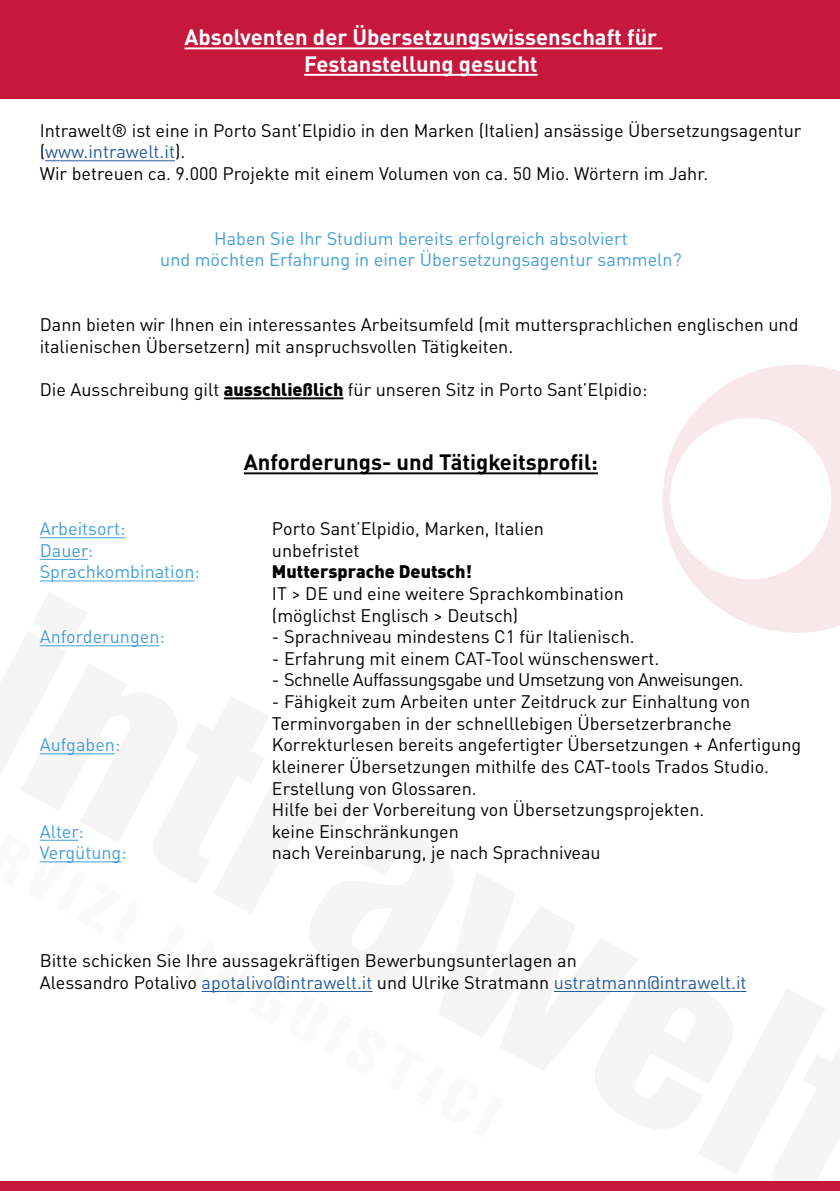
<style>
.page{position:relative;width:840px;height:1191px;background:#fff}
.page>*{position:absolute;margin:0;border:0;box-sizing:border-box;transform-origin:0 0}
.t1{font:700 22px "DIN Pro";color:#fff}
.t2{font:700 22px "DIN Pro";color:#000}
.t3{font:18px/21.6px "DIN Pro";color:#000}
.t4{font:18px "DIN Pro";color:#439ed8}
.t5{font:18px "DIN Pro";color:#275b9b}
.t6{font:18px "DIN Pro";letter-spacing:-.03em;color:#000}
.t7{font:900 18px "DIN Pro";color:#000}
.s1{color:#275b9b}
.s2{font-weight:900}
.s3{color:#000}
</style>
<div class="page">
<div style="left:0;top:0;width:839px;height:98px;background:#c6183d"></div>
<svg style="left:663px;top:364px;width:176px;height:269px"></svg>
<hr style="left:184px;top:47px;width:478px;height:2px;background:#fff">
<hr style="left:304px;top:74px;width:233px;height:2px;background:#fff">
<hr style="left:45px;top:160px;width:130px;height:1px;background:#275b9b">
<hr style="left:224px;top:397px;width:119px;height:2px;background:#000">
<hr style="left:244px;top:472px;width:353px;height:2px;background:#000">
<hr style="left:40px;top:537px;width:85px;height:1px;background:#439ed8">
<hr style="left:40px;top:559px;width:48px;height:1px;background:#439ed8">
<hr style="left:40px;top:580px;width:154px;height:1px;background:#439ed8">
<hr style="left:40px;top:645px;width:119px;height:1px;background:#439ed8">
<hr style="left:40px;top:753px;width:75px;height:1px;background:#439ed8">
<hr style="left:40px;top:839px;width:38px;height:1px;background:#439ed8">
<hr style="left:40px;top:861px;width:81px;height:1px;background:#439ed8">
<hr style="left:201px;top:991px;width:171px;height:1px;background:#275b9b">
<hr style="left:553px;top:991px;width:193px;height:1px;background:#275b9b">
<div style="left:0;top:1181px;width:839px;height:10px;background:#c6183d"></div>
<p class="t1" style="left:184px;top:19px;width:474px">Absolventen der Übersetzungswissenschaft für</p>
<p class="t1" style="left:304px;top:46px;width:235px">Festanstellung gesucht</p>
<p class="t3" style="left:40px;top:118px;width:762px">Intrawelt® ist eine in Porto Sant’Elpidio in den Marken (Italien) ansässige Übersetzungsagentur (<span class="s1">www.intrawelt.it</span>).</p>
<p class="t3" style="left:40px;top:161px;width:669px">Wir betreuen ca. 9.000 Projekte mit einem Volumen von ca. 50 Mio. Wörtern im Jahr.</p>
<p class="t4" style="left:214px;top:224px;width:414px">Haben Sie Ihr Studium bereits erfolgreich absolviert</p>
<p class="t4" style="left:160px;top:246px;width:522px">und möchten Erfahrung in einer Übersetzungsagentur sammeln?</p>
<p class="t3" style="left:40px;top:312px;width:759px">Dann bieten wir Ihnen ein interessantes Arbeitsumfeld (mit muttersprachlichen englischen und italienischen Übersetzern) mit anspruchsvollen Tätigkeiten.</p>
<p class="t3" style="left:40px;top:377px;width:608px">Die Ausschreibung gilt <span class="s2">ausschließlich</span> für unseren Sitz in Porto Sant’Elpidio:</p>
<p class="t2" style="left:244px;top:444px;width:355px">Anforderungs- und Tätigkeitsprofil:</p>
<p class="t4" style="left:40px;top:514px;width:87px">Arbeitsort:</p>
<p class="t3" style="left:272px;top:516px;width:273px">Porto Sant’Elpidio, Marken, Italien</p>
<p class="t4" style="left:40px;top:536px;width:55px">Dauer:</p>
<p class="t3" style="left:272px;top:538px;width:89px">unbefristet</p>
<p class="t4" style="left:40px;top:558px;width:161px">Sprachkombination:</p>
<p class="t7" style="left:272px;top:556px;width:202px">Muttersprache Deutsch!</p>
<p class="t3" style="left:272px;top:581px;width:353px">IT &gt; DE und eine weitere Sprachkombination</p>
<p class="t3" style="left:272px;top:602px;width:248px">(möglichst Englisch &gt; Deutsch)</p>
<p class="t4" style="left:40px;top:622px;width:127px">Anforderungen:</p>
<p class="t3" style="left:272px;top:624px;width:364px">- Sprachniveau mindestens C1 für Italienisch.</p>
<p class="t3" style="left:272px;top:646px;width:388px">- Erfahrung mit einem CAT-Tool wünschenswert.</p>
<p class="t6" style="left:272px;top:666px;width:473px">- Schnelle Auffassungsgabe und Umsetzung von Anweisungen.</p>
<p class="t3" style="left:272px;top:689px;width:479px">- Fähigkeit zum Arbeiten unter Zeitdruck zur Einhaltung von<br>Terminvorgaben in der schnelllebigen Übersetzerbranche</p>
<p class="t4" style="left:40px;top:730px;width:82px">Aufgaben:</p>
<p class="t3" style="left:272px;top:732px;width:530px">Korrekturlesen bereits angefertigter Übersetzungen + Anfertigung kleinerer Übersetzungen mithilfe des CAT-tools Trados Studio.<br>Erstellung von Glossaren.</p>
<p class="t3" style="left:272px;top:797px;width:433px">Hilfe bei der Vorbereitung von Übersetzungsprojekten.</p>
<p class="t4" style="left:40px;top:817px;width:45px">Alter:</p>
<p class="t3" style="left:272px;top:818px;width:188px">keine Einschränkungen</p>
<p class="t4" style="left:40px;top:838px;width:88px">Vergütung:</p>
<p class="t3" style="left:272px;top:840px;width:330px">nach Vereinbarung, je nach Sprachniveau</p>
<p class="t3" style="left:40px;top:948px;width:538px">Bitte schicken Sie Ihre aussagekräftigen Bewerbungsunterlagen an</p>
<p class="t5" style="left:40px;top:968px;width:708px"><span class="s3">Alessandro Potalivo</span> apotalivo@intrawelt.it <span class="s3">und Ulrike Stratmann</span> ustratmann@intrawelt.it</p>
</div>
